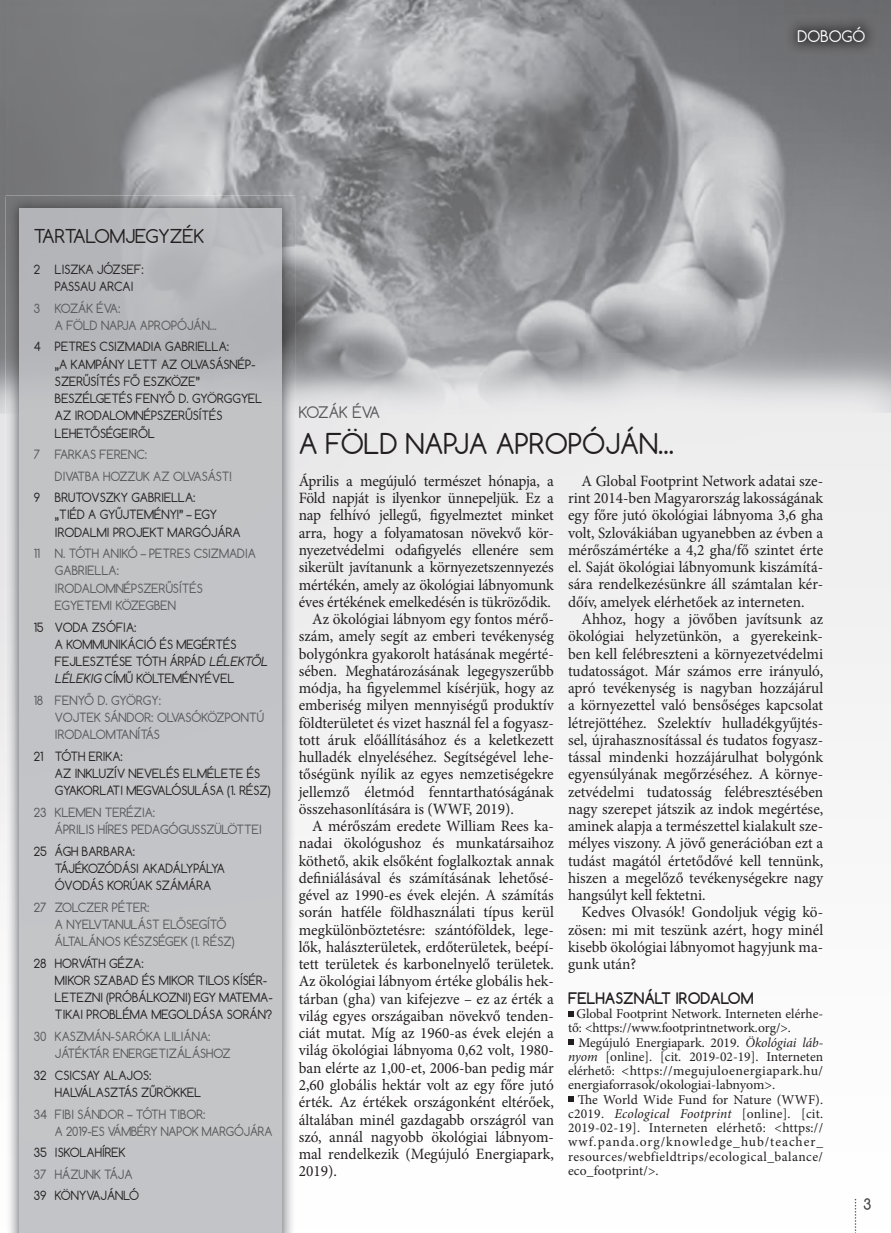
<style>
.page{position:relative;width:891px;height:1233px;background:#fff}
.page>*{position:absolute;margin:0;border:0;box-sizing:border-box;transform-origin:0 0}
.t1{font:27px "Comfortaa";color:#231f20}
.t2{font:18px "Comfortaa";color:#231f20}
.t3{font:15.75px/17.2px "Minion Pro";color:#231f20;text-align:justify}
.t4{font:700 15px "Comfortaa";color:#231f20}
.t5{font:15px "Comfortaa";letter-spacing:-.035em;color:#57585a}
.t6{font:15px "Comfortaa";color:#fff}
.t7{font:13.5px/14.2px "Minion Pro";color:#231f20;text-align:justify}
.t8{font:12px/17.2px "Comfortaa";color:#231f20}
.t9{font:12px/17.2px "Comfortaa";color:#57585a}
.s1{font-style:italic}
</style>
<div class="page">
<img style="left:0;top:0;width:583px;height:196px">
<img style="left:583px;top:0;width:308px;height:1231px">
<img style="left:0;top:196px;width:6px;height:667px">
<img style="left:295px;top:196px;width:289px;height:735px">
<img style="left:6px;top:195px;width:289px;height:52px">
<img style="left:6px;top:247px;width:14px;height:985px">
<img style="left:282px;top:247px;width:13px;height:985px">
<img style="left:785px;top:14px;width:93px;height:42px">
<svg style="left:864px;top:1198px;width:7px;height:11px"></svg>
<svg style="left:855px;top:1198px;width:1px;height:35px"></svg>
<svg style="left:568px;top:1011px;width:5px;height:5px"></svg>
<svg style="left:568px;top:1039px;width:5px;height:5px"></svg>
<svg style="left:568px;top:1096px;width:5px;height:5px"></svg>
<p class="t6" style="left:798px;top:30px;width:69px">DOBOGÓ</p>
<p class="t2" style="left:34px;top:229px;width:172px">TARTALOMJEGYZÉK</p>
<p class="t8" style="left:55px;top:262px;width:90px;text-indent:-21px">2 LISZKA JÓZSEF:<br>PASSAU ARCAI</p>
<p class="t9" style="left:55px;top:301px;width:163px;text-indent:-21px">3 KOZÁK ÉVA:<br>A FÖLD NAPJA APROPÓJÁN...</p>
<p class="t8" style="left:55px;top:339px;width:209px;text-indent:-21px">4 PETRES CSIZMADIA GABRIELLA:<br>„A KAMPÁNY LETT AZ OLVASÁSNÉP-<br>SZERŰSÍTÉS FŐ ESZKÖZE”<br>BESZÉLGETÉS FENYŐ D. GYÖRGGYEL<br>AZ IRODALOMNÉPSZERŰSÍTÉS<br>LEHETŐSÉGEIRŐL</p>
<p class="t9" style="left:55px;top:445px;width:178px;line-height:21.5px;text-indent:-21px">7 FARKAS FERENC:<br>DIVATBA HOZZUK AZ OLVASÁST!</p>
<p class="t8" style="left:55px;top:490px;width:187px;text-indent:-21px">9 BRUTOVSZKY GABRIELLA:<br>„TIÉD A GYŰJTEMÉNY!” – EGY<br>IRODALMI PROJEKT MARGÓJÁRA</p>
<p class="t9" style="left:55px;top:546px;width:202px;text-indent:-21px">11 N. TÓTH ANIKÓ – PETRES CSIZMADIA<br>GABRIELLA:<br>IRODALOMNÉPSZERŰSÍTÉS<br>EGYETEMI KÖZEGBEN</p>
<p class="t8" style="left:55px;top:619px;width:216px;text-indent:-21px">15 VODA ZSÓFIA:<br>A KOMMUNIKÁCIÓ ÉS MEGÉRTÉS<br>FEJLESZTÉSE TÓTH ÁRPÁD <span class="s1">LÉLEKTŐL<br>LÉLEKIG</span> CÍMŰ KÖLTEMÉNYÉVEL</p>
<p class="t9" style="left:55px;top:693px;width:211px;text-indent:-21px">18 FENYŐ D. GYÖRGY:<br>VOJTEK SÁNDOR: OLVASÓKÖZPONTÚ<br>IRODALOMTANÍTÁS</p>
<p class="t8" style="left:55px;top:749px;width:217px;text-indent:-21px">21 TÓTH ERIKA:<br>AZ INKLUZÍV NEVELÉS ELMÉLETE ÉS<br>GYAKORLATI MEGVALÓSULÁSA (1. RÉSZ)</p>
<p class="t9" style="left:55px;top:805px;width:208px;text-indent:-21px">23 KLEMEN TERÉZIA:<br>ÁPRILIS HÍRES PEDAGÓGUSSZÜLÖTTEI</p>
<p class="t8" style="left:55px;top:843px;width:172px;text-indent:-21px">25 ÁGH BARBARA:<br>TÁJÉKOZÓDÁSI AKADÁLYPÁLYA<br>ÓVODÁS KORÚAK SZÁMÁRA</p>
<p class="t9" style="left:55px;top:899px;width:181px;text-indent:-21px">27 ZOLCZER PÉTER:<br>A NYELVTANULÁST ELŐSEGÍTŐ<br>ÁLTALÁNOS KÉSZSÉGEK (1. RÉSZ)</p>
<p class="t8" style="left:55px;top:955px;width:219px;text-indent:-21px">28 HORVÁTH GÉZA:<br>MIKOR SZABAD ÉS MIKOR TILOS KÍSÉR-<br>LETEZNI (PRÓBÁLKOZNI) EGY MATEMA-<br>TIKAI PROBLÉMA MEGOLDÁSA SORÁN?</p>
<p class="t9" style="left:55px;top:1029px;width:177px;text-indent:-21px">30 KASZMÁN-SARÓKA LILIÁNA:<br>JÁTÉKTÁR ENERGETIZÁLÁSHOZ</p>
<p class="t8" style="left:55px;top:1067px;width:148px;text-indent:-21px">32 CSICSAY ALAJOS:<br>HALVÁLASZTÁS ZŰRÖKKEL</p>
<p class="t9" style="left:55px;top:1106px;width:219px;text-indent:-21px">34 FIBI SÁNDOR – TÓTH TIBOR:<br>A 2019-ES VÁMBÉRY NAPOK MARGÓJÁRA</p>
<p class="t8" style="left:34px;top:1145px;width:93px">35 ISKOLAHÍREK</p>
<p class="t9" style="left:34px;top:1166px;width:100px">37 HÁZUNK TÁJA</p>
<p class="t8" style="left:34px;top:1188px;width:107px">39 KÖNYVAJÁNLÓ</p>
<p class="t5" style="left:299px;top:406px;width:83px">KOZÁK ÉVA</p>
<h1 class="t1" style="left:299px;top:432px;width:377px">A FÖLD NAPJA APROPÓJÁN...</h1>
<p class="t3" style="left:299px;top:473px;width:257px">Április a megújuló természet hónapja, a</p>
<p class="t3" style="left:299px;top:491px;width:257px">Föld napját is ilyenkor ünnepeljük. Ez a</p>
<p class="t3" style="left:299px;top:508px;width:257px">nap felhívó jellegű, figyelmeztet minket</p>
<p class="t3" style="left:299px;top:525px;width:257px">arra, hogy a folyamatosan növekvő kör-</p>
<p class="t3" style="left:299px;top:542px;width:257px">nyezetvédelmi odafigyelés ellenére sem</p>
<p class="t3" style="left:299px;top:560px;width:257px">sikerült javítanunk a környezetszennyezés</p>
<p class="t3" style="left:299px;top:577px;width:257px">mértékén, amely az ökológiai lábnyomunk</p>
<p class="t3" style="left:299px;top:594px;width:254px">éves értékének emelkedésén is tükröződik.</p>
<p class="t3" style="left:312px;top:611px;width:243px">Az ökológiai lábnyom egy fontos mérő-</p>
<p class="t3" style="left:299px;top:629px;width:257px">szám, amely segít az emberi tevékenység</p>
<p class="t3" style="left:299px;top:646px;width:257px">bolygónkra gyakorolt hatásának megérté-</p>
<p class="t3" style="left:299px;top:663px;width:257px">sében. Meghatározásának legegyszerűbb</p>
<p class="t3" style="left:299px;top:680px;width:257px">módja, ha figyelemmel kísérjük, hogy az</p>
<p class="t3" style="left:299px;top:698px;width:257px">emberiség milyen mennyiségű produktív</p>
<p class="t3" style="left:299px;top:715px;width:257px">földterületet és vizet használ fel a fogyasz-</p>
<p class="t3" style="left:299px;top:732px;width:257px">tott áruk előállításához és a keletkezett</p>
<p class="t3" style="left:299px;top:749px;width:257px">hulladék elnyeléséhez. Segítségével lehe-</p>
<p class="t3" style="left:299px;top:767px;width:257px">tőségünk nyílik az egyes nemzetiségekre</p>
<p class="t3" style="left:299px;top:784px;width:257px">jellemző életmód fenntarthatóságának</p>
<p class="t3" style="left:299px;top:801px;width:217px">összehasonlítására is (WWF, 2019).</p>
<p class="t3" style="left:312px;top:818px;width:243px">A mérőszám eredete William Rees ka-</p>
<p class="t3" style="left:299px;top:836px;width:257px">nadai ökológushoz és munkatársaihoz</p>
<p class="t3" style="left:299px;top:853px;width:257px">köthető, akik elsőként foglalkoztak annak</p>
<p class="t3" style="left:299px;top:870px;width:257px">definiálásával és számításának lehetősé-</p>
<p class="t3" style="left:299px;top:887px;width:257px">gével az 1990-es évek elején. A számítás</p>
<p class="t3" style="left:299px;top:905px;width:257px">során hatféle földhasználati típus kerül</p>
<p class="t3" style="left:299px;top:922px;width:257px">megkülönböztetésre: szántóföldek, lege-</p>
<p class="t3" style="left:299px;top:939px;width:257px">lők, halászterületek, erdőterületek, beépí-</p>
<p class="t3" style="left:299px;top:956px;width:257px">tett területek és karbonelnyelő területek.</p>
<p class="t3" style="left:299px;top:974px;width:257px">Az ökológiai lábnyom értéke globális hek-</p>
<p class="t3" style="left:299px;top:991px;width:257px">tárban (gha) van kifejezve – ez az érték a</p>
<p class="t3" style="left:299px;top:1008px;width:257px">világ egyes országaiban növekvő tenden-</p>
<p class="t3" style="left:299px;top:1025px;width:257px">ciát mutat. Míg az 1960-as évek elején a</p>
<p class="t3" style="left:299px;top:1043px;width:257px">világ ökológiai lábnyoma 0,62 volt, 1980-</p>
<p class="t3" style="left:299px;top:1060px;width:257px">ban elérte az 1,00-et, 2006-ban pedig már</p>
<p class="t3" style="left:299px;top:1077px;width:257px">2,60 globális hektár volt az egy főre jutó</p>
<p class="t3" style="left:299px;top:1094px;width:257px">érték. Az értékek országonként eltérőek,</p>
<p class="t3" style="left:299px;top:1112px;width:257px">általában minél gazdagabb országról van</p>
<p class="t3" style="left:299px;top:1129px;width:257px">szó, annál nagyobb ökológiai lábnyom-</p>
<p class="t3" style="left:299px;top:1146px;width:257px">mal rendelkezik (Megújuló Energiapark,</p>
<p class="t3" style="left:299px;top:1163px;width:40px">2019).</p>
<p class="t3" style="left:568px;top:473px;width:257px;text-indent:13px">A Global Footprint Network adatai sze&shy;rint 2014-ben Magyarország lakosságának egy főre jutó ökológiai lábnyoma 3,6 gha volt, Szlovákiában ugyanebben az évben a mérőszámértéke a 4,2 gha/fő szintet érte el. Saját ökológiai lábnyomunk kiszámítá&shy;sára rendelkezésünkre áll számtalan kér&shy;dőív, amelyek elérhetőek az interneten.</p>
<p class="t3" style="left:568px;top:611px;width:257px;text-indent:13px">Ahhoz, hogy a jövőben javítsunk az ökológiai helyzetünkön, a gyerekeink&shy;ben kell felébreszteni a környezetvédelmi tudatosságot. Már számos erre irányuló, apró tevékenység is nagyban hozzájárul a környezettel való bensőséges kapcsolat létrejöttéhez. Szelektív hulladékgyűjtés&shy;sel, újrahasznosítással és tudatos fogyasz&shy;tással mindenki hozzájárulhat bolygónk egyensúlyának megőrzéséhez. A környe&shy;zetvédelmi tudatosság felébresztésében nagy szerepet játszik az indok megértése, aminek alapja a természettel kialakult sze&shy;mélyes viszony. A jövő generációban ezt a tudást magától értetődővé kell tennünk, hiszen a megelőző tevékenységekre nagy hangsúlyt kell fektetni.</p>
<p class="t3" style="left:568px;top:905px;width:257px;text-indent:13px">Kedves Olvasók! Gondoljuk végig kö&shy;zösen: mi mit teszünk azért, hogy minél kisebb ökológiai lábnyomot hagyjunk ma&shy;gunk után?</p>
<p class="t4" style="left:568px;top:988px;width:187px">FELHASZNÁLT IRODALOM</p>
<p class="t7" style="left:568px;top:1007px;width:257px;text-indent:8px">Global Footprint Network. Interneten elérhe&shy;tő: &lt;https://www.footprintnetwork.org/&gt;.</p>
<p class="t7" style="left:568px;top:1036px;width:257px;text-indent:10px">Megújuló Energiapark. 2019. <span class="s1">Ökológiai láb&shy;nyom</span> [online]. [cit. 2019-02-19]. Interneten elérhető: &lt;https://megujuloenergiapark.hu/ energiaforrasok/okologiai-labnyom&gt;.</p>
<p class="t7" style="left:568px;top:1093px;width:257px;text-indent:10px">The World Wide Fund for Nature (WWF). c2019. <span class="s1">Ecological Footprint</span> [online]. [cit.<br>2019-02-19]. Interneten elérhető: &lt;https:// wwf.panda.org/knowledge_hub/teacher_ resources/webfieldtrips/ecological_balance/ eco_footprint/&gt;.</p>
</div>
